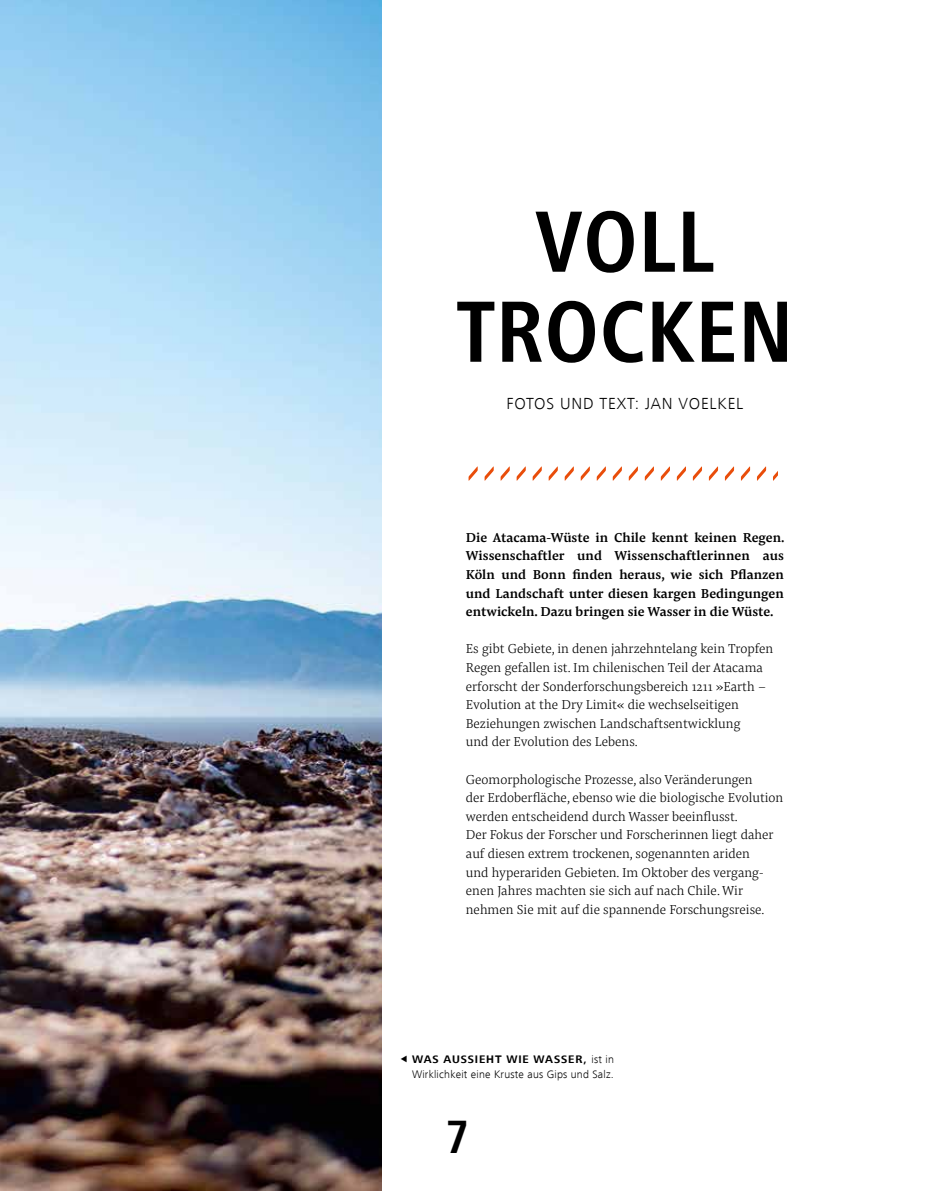
<style>
.page{position:relative;width:936px;height:1191px;background:#fff}
.page>*{position:absolute;margin:0;border:0;box-sizing:border-box;transform-origin:0 0}
.t1{font:700 condensed 90px/90px "Frutiger Next LT";color:#000;text-align:center}
.t2{font:700 condensed 48px "Frutiger Next LT";color:#000}
.t3{font:300 16.5px "Frutiger Next LT";letter-spacing:.05em;color:#000}
.t4{font:300 13.5px/18.6px "Pensum Pro";color:#000}
.t5{font:500 13.5px/18.6px "Pensum Pro";color:#000;text-align:justify}
.t6{font:300 11.25px/14.9px "Frutiger Next LT";letter-spacing:.02em;color:#000;text-align:right}
.s1{font-weight:700}
</style>
<div class="page">
<img style="left:0;top:0;width:382px;height:1191px">
<svg style="left:773px;top:472px;width:4px;height:8px"></svg>
<svg style="left:757px;top:466px;width:9px;height:14px"></svg>
<svg style="left:740px;top:466px;width:10px;height:14px"></svg>
<svg style="left:724px;top:466px;width:10px;height:14px"></svg>
<svg style="left:708px;top:466px;width:10px;height:14px"></svg>
<svg style="left:692px;top:466px;width:10px;height:14px"></svg>
<svg style="left:676px;top:466px;width:10px;height:14px"></svg>
<svg style="left:660px;top:466px;width:10px;height:14px"></svg>
<svg style="left:644px;top:466px;width:10px;height:14px"></svg>
<svg style="left:628px;top:466px;width:10px;height:14px"></svg>
<svg style="left:612px;top:466px;width:10px;height:14px"></svg>
<svg style="left:596px;top:466px;width:10px;height:14px"></svg>
<svg style="left:580px;top:466px;width:10px;height:14px"></svg>
<svg style="left:564px;top:466px;width:10px;height:14px"></svg>
<svg style="left:548px;top:467px;width:9px;height:13px"></svg>
<svg style="left:532px;top:467px;width:9px;height:13px"></svg>
<svg style="left:516px;top:467px;width:9px;height:13px"></svg>
<svg style="left:500px;top:467px;width:9px;height:13px"></svg>
<svg style="left:484px;top:467px;width:9px;height:13px"></svg>
<svg style="left:468px;top:467px;width:9px;height:13px"></svg>
<h1 class="t1" style="left:456px;top:197px;width:339px">VOLL<br>TROCKEN</h1>
<p class="t3" style="left:506px;top:394px;width:238px">FOTOS UND TEXT: JAN VOELKEL</p>
<p class="t5" style="left:466px;top:527px;width:320px">Die Atacama-Wüste in Chile kennt keinen Regen.<br>Wissenschaftler und Wissenschaftlerinnen aus Köln und Bonn finden heraus, wie sich Pflanzen und Landschaft unter diesen kargen Bedingungen entwickeln. Dazu bringen sie Wasser in die Wüste.</p>
<p class="t4" style="left:466px;top:639px;width:309px">Es gibt Gebiete, in denen jahrzehntelang kein Tropfen Regen gefallen ist. Im chilenischen Teil der Atacama erforscht der Sonderforschungsbereich 1211 »Earth - Evolution at the Dry Limit« die wechselseitigen Beziehungen zwischen Landschaftsentwicklung<br>und der Evolution des Lebens.</p>
<p class="t4" style="left:466px;top:769px;width:319px">Geomorphologische Prozesse, also Veränderungen<br>der Erdoberfläche, ebenso wie die biologische Evolution werden entscheidend durch Wasser beeinflusst.<br>Der Fokus der Forscher und Forscherinnen liegt daher auf diesen extrem trockenen, sogenannten ariden<br>und hyperariden Gebieten. Im Oktober des vergang&shy;enen Jahres machten sie sich auf nach Chile. Wir nehmen Sie mit auf die spannende Forschungsreise.</p>
<p class="t6" style="left:399px;top:1051px;width:216px">□ <span class="s1">WAS AUSSIEHT WIE WASSER,</span> ist in<br>Wirklichkeit eine Kruste aus Gips und Salz.</p>
<h2 class="t2" style="left:445px;top:1110px;width:25px">7</h2>
</div>
